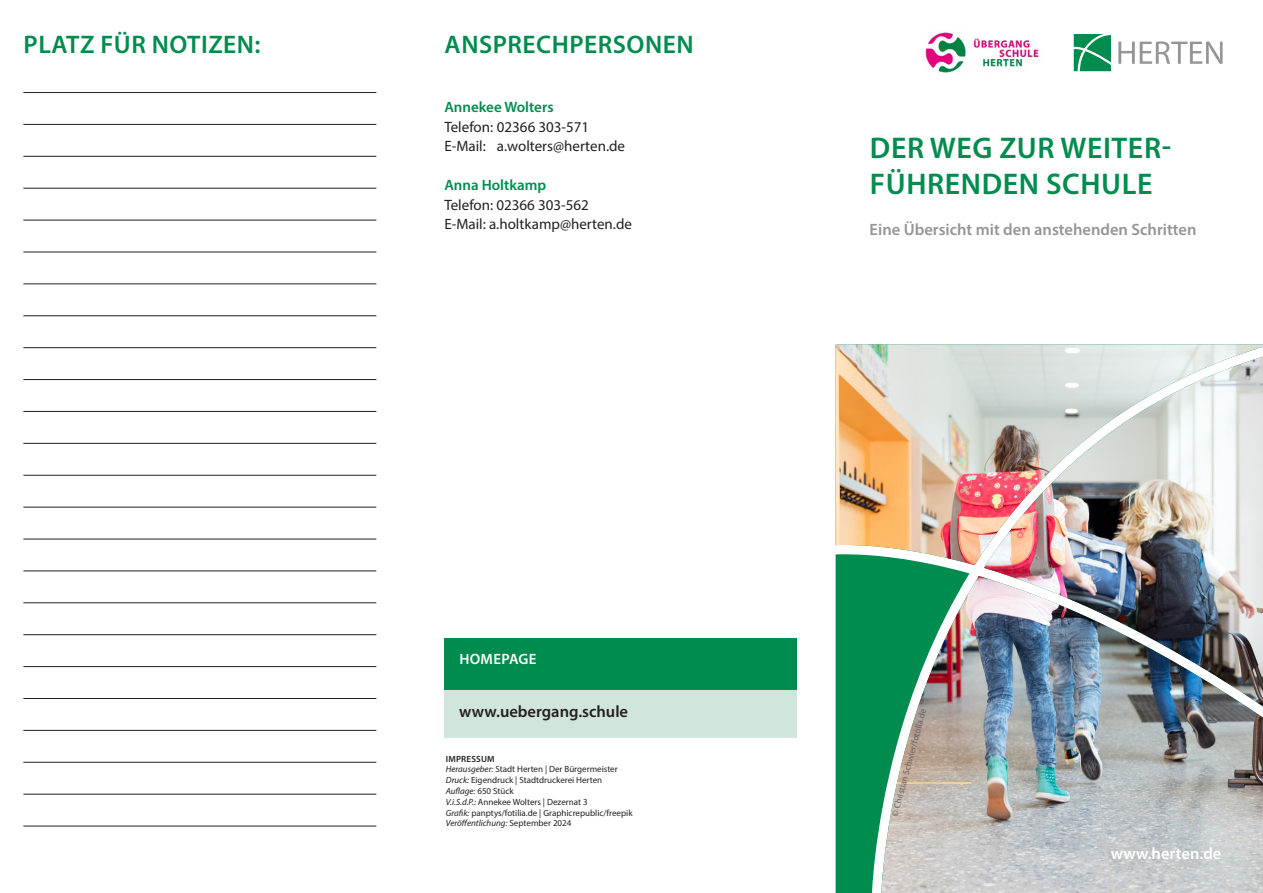
<style>
.page{position:relative;width:1263px;height:893px;background:#fff}
.page>*{position:absolute;margin:0;border:0;box-sizing:border-box;transform-origin:0 0}
.t1{font:600 30px/36px "Myriad Pro";letter-spacing:.02em;color:#008c4e}
.t2{font:600 25.5px "Myriad Pro";letter-spacing:.02em;color:#008c4e}
.t3{font:600 16.5px "Myriad Pro";color:#939598}
.t4{font:600 16.5px "Myriad Pro";color:#231f20}
.t5{font:600 16.5px "Myriad Pro";color:#fff}
.t6{font:15px/19.5px "Myriad Pro";color:#231f20}
.t7{font:600 15px "Myriad Pro";color:#008c4e}
.t8{font:600 15px "Myriad Pro";letter-spacing:.02em;color:#fff}
.t9{font:9px/10.8px "Myriad Pro";color:#231f20}
.t10{font:9px "Myriad Pro";color:#636366}
.s1{font-weight:600}
.s2{font-style:italic}
</style>
<div class="page">
<img style="left:836px;top:344px;width:427px;height:549px">
<svg style="left:836px;top:554px;width:133px;height:339px;background:#5ca27e"></svg>
<svg style="left:1118px;top:41px;width:104px;height:23px"></svg>
<svg style="left:1074px;top:34px;width:37px;height:37px"></svg>
<div style="left:444px;top:689px;width:353px;height:49px;background:#d1e6da"></div>
<div style="left:444px;top:638px;width:353px;height:51px;background:#008c4e"></div>
<img style="left:925px;top:32px;width:114px;height:41px">
<hr style="left:23px;top:92px;width:353px;height:1px;background:#231f20">
<hr style="left:23px;top:124px;width:353px;height:1px;background:#231f20">
<hr style="left:23px;top:156px;width:353px;height:1px;background:#231f20">
<hr style="left:23px;top:188px;width:353px;height:1px;background:#231f20">
<hr style="left:23px;top:220px;width:353px;height:1px;background:#231f20">
<hr style="left:23px;top:252px;width:353px;height:1px;background:#231f20">
<hr style="left:23px;top:283px;width:353px;height:1px;background:#231f20">
<hr style="left:23px;top:315px;width:353px;height:1px;background:#231f20">
<hr style="left:23px;top:347px;width:353px;height:1px;background:#231f20">
<hr style="left:23px;top:379px;width:353px;height:1px;background:#231f20">
<hr style="left:23px;top:411px;width:353px;height:1px;background:#231f20">
<hr style="left:23px;top:443px;width:353px;height:1px;background:#231f20">
<hr style="left:23px;top:475px;width:353px;height:1px;background:#231f20">
<hr style="left:23px;top:507px;width:353px;height:1px;background:#231f20">
<hr style="left:23px;top:539px;width:353px;height:1px;background:#231f20">
<hr style="left:23px;top:570px;width:353px;height:1px;background:#231f20">
<hr style="left:23px;top:602px;width:353px;height:1px;background:#231f20">
<hr style="left:23px;top:634px;width:353px;height:1px;background:#231f20">
<hr style="left:23px;top:666px;width:353px;height:1px;background:#231f20">
<hr style="left:23px;top:698px;width:353px;height:1px;background:#231f20">
<hr style="left:23px;top:730px;width:353px;height:1px;background:#231f20">
<hr style="left:23px;top:762px;width:353px;height:1px;background:#231f20">
<hr style="left:23px;top:794px;width:353px;height:1px;background:#231f20">
<hr style="left:23px;top:826px;width:353px;height:1px;background:#231f20">
<h2 class="t2" style="left:24px;top:28px;width:15px">PLATZ</h2>
<h2 class="t2" style="left:100px;top:28px;width:16px">FÜR</h2>
<h2 class="t2" style="left:152px;top:28px;width:16px">NOTIZEN</h2>
<h2 class="t2" style="left:254px;top:28px;width:8px">:</h2>
<h2 class="t2" style="left:445px;top:29px;width:251px">Ansprechpersonen</h2>
<h3 class="t7" style="left:444px;top:97px;width:111px">Annekee Wolters</h3>
<h3 class="t6" style="left:444px;top:117px;width:182px">Telefon: 02366 303-571<br>E-Mail: a.wolters@herten.de</h3>
<h3 class="t7" style="left:444px;top:175px;width:103px">Anna Holtkamp</h3>
<h3 class="t6" style="left:444px;top:195px;width:189px">Telefon: 02366 303-562<br>E-Mail: a.holtkamp@herten.de</h3>
<h3 class="t8" style="left:459px;top:650px;width:79px">homepage</h3>
<h3 class="t4" style="left:459px;top:701px;width:170px">www.uebergang.schule</h3>
<p class="t9" style="left:446px;top:753px;width:188px"><span class="s1">Impressum<br></span><span class="s2">Herausgeber:</span> Stadt Herten | Der Bürgermeister <span class="s2">Druck:</span> Eigendruck | Stadtdruckerei Herten <span class="s2">Auflage:</span> 650 Stück<br><span class="s2">V.i.S.d.P.:</span> Annekee Wolters | Dezernat 3<br><span class="s2">Grafik:</span> panptys/fotilia.de | Graphicrepublic/freepik <span class="s2">Veröffentlichung:</span> September 2024</p>
<h1 class="t1" style="left:870px;top:129px;width:303px">der weg zur weiter&shy;führenden schule</h1>
<h3 class="t3" style="left:870px;top:219px;width:328px">Eine Übersicht mit den anstehenden Schritten</h3>
<p class="t10" style="left:889px;top:815px;width:113px;rotate:-75deg">© Christian Schwier/fotolia.de</p>
<h3 class="t5" style="left:1111px;top:843px;width:112px">www.herten.de</h3>
</div>
